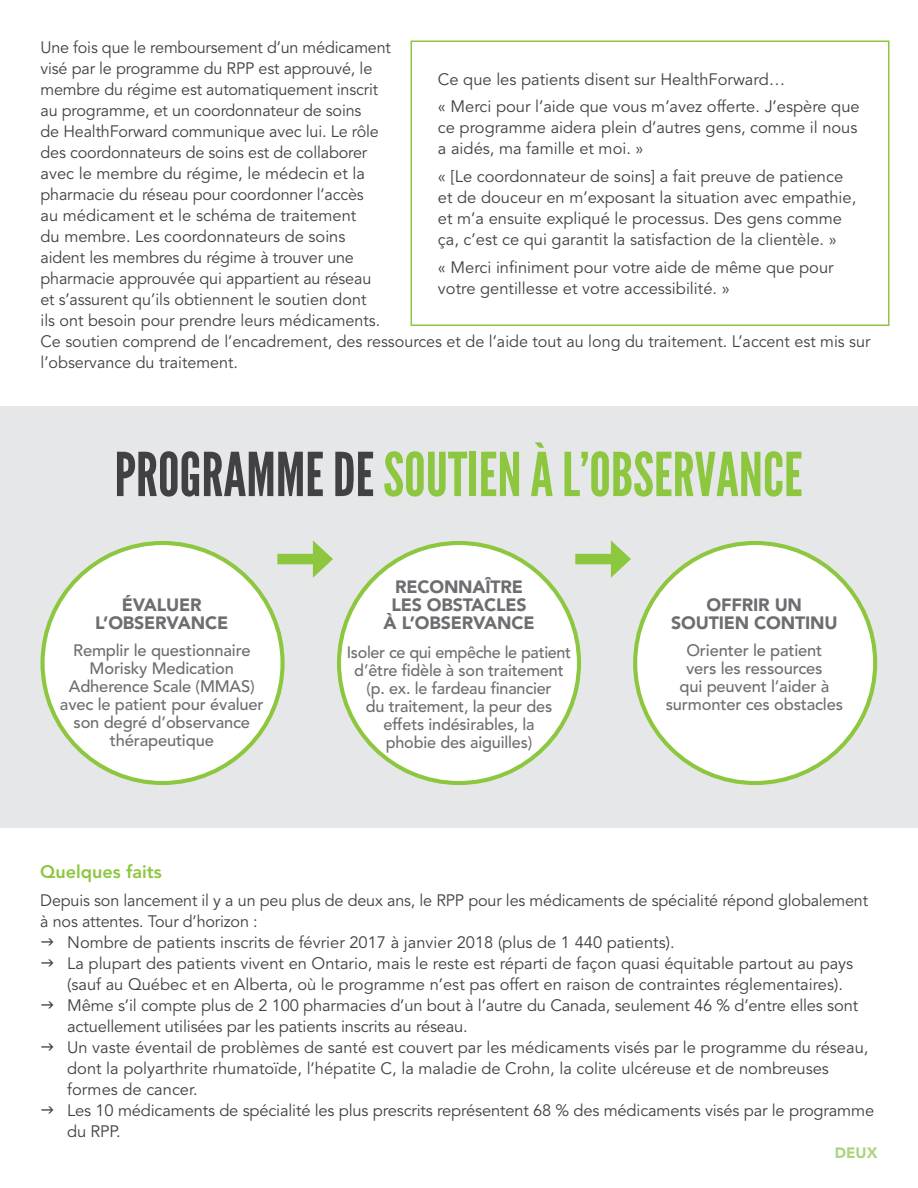
<style>
.page{position:relative;width:918px;height:1188px;background:#fff}
.page>*{position:absolute;margin:0;border:0;box-sizing:border-box;transform-origin:0 0}
.t1{font:60.3px "League Gothic";color:#8dc63f}
.t2{font:800 18px "Avenir LT Std";color:#8dc63f}
.t3{font:900 17.7px/17.7px "Avenir LT Std";letter-spacing:-.01em;color:#6d6e71;text-align:center}
.t4{font:16.5px/21px "Avenir LT Std";color:#414042}
.t5{font:500 16.5px/18px "Avenir LT Std";letter-spacing:-.01em;color:#6d6e71;text-align:center}
.t6{font:900 15px "Avenir LT Std";color:#abd481}
.s1{color:#414042}
</style>
<div class="page">
<div style="left:0;top:406px;width:918px;height:422px;background:#e6e7e8"></div>
<div style="left:411px;top:40px;width:479px;height:286px;border:2px solid #8dc63f"></div>
<div style="left:43px;top:543px;width:240px;height:240px;background:#fff;border-radius:50%"></div>
<div style="left:339px;top:543px;width:240px;height:240px;background:#fff;border-radius:50%"></div>
<div style="left:635px;top:543px;width:240px;height:240px;background:#fff;border-radius:50%"></div>
<div style="left:277px;top:554px;width:44px;height:10px;background:#8dc63f"></div>
<svg style="left:313px;top:540px;width:20px;height:38px"></svg>
<div style="left:575px;top:554px;width:44px;height:10px;background:#8dc63f"></div>
<svg style="left:611px;top:540px;width:20px;height:38px"></svg>
<p class="t4" style="left:40px;top:37px;width:832px">Une fois que le remboursement d’un médicament<br>visé par le programme du RPP est approuvé, le<br>membre du régime est automatiquement inscrit<br>au programme, et un coordonnateur de soins<br>de HealthForward communique avec lui. Le rôle<br>des coordonnateurs de soins est de collaborer<br>avec le membre du régime, le médecin et la<br>pharmacie du réseau pour coordonner l’accès<br>au médicament et le schéma de traitement<br>du membre. Les coordonnateurs de soins<br>aident les membres du régime à trouver une<br>pharmacie approuvée qui appartient au réseau<br>et s’assurent qu’ils obtiennent le soutien dont<br>ils ont besoin pour prendre leurs médicaments.<br>Ce soutien comprend de l’encadrement, des ressources et de l’aide tout au long du traitement. L’accent est mis sur l’observance du traitement.</p>
<p class="t4" style="left:438px;top:66px;width:423px;line-height:27.8px">Ce que les patients disent sur HealthForward…<br>« Merci pour l’aide que vous m’avez offerte. J’espère que</p>
<p class="t4" style="left:438px;top:118px;width:421px">ce programme aidera plein d’autres gens, comme il nous a aidés, ma famille et moi. »</p>
<p class="t4" style="left:438px;top:166px;width:420px">« [Le coordonnateur de soins] a fait preuve de patience et de douceur en m’exposant la situation avec empathie, et m’a ensuite expliqué le processus. Des gens comme ça, c’est ce qui garantit la satisfaction de la clientèle. »</p>
<p class="t4" style="left:438px;top:257px;width:397px">« Merci infiniment pour votre aide de même que pour votre gentillesse et votre accessibilité. »</p>
<h1 class="t1" style="left:115px;top:439px;width:690px"><span class="s1">PROGRAMME DE</span> SOUTIEN À L’OBSERVANCE</h1>
<p class="t3" style="left:95px;top:596px;width:134px">ÉVALUER<br>L’OBSERVANCE</p>
<p class="t5" style="left:60px;top:642px;width:205px">Remplir le questionnaire<br>Morisky Medication<br>Adherence Scale (MMAS) avec le patient pour évaluer son degré d’observance thérapeutique</p>
<p class="t3" style="left:384px;top:578px;width:153px">RECONNAÎTRE<br>LES OBSTACLES<br>À L’OBSERVANCE</p>
<p class="t5" style="left:347px;top:643px;width:226px">Isoler ce qui empêche le patient d’être fidèle à son traitement (p. ex. le fardeau financier<br>du traitement, la peur des effets indésirables, la<br>phobie des aiguilles)</p>
<p class="t3" style="left:671px;top:596px;width:168px">OFFRIR UN<br>SOUTIEN CONTINU</p>
<p class="t5" style="left:666px;top:642px;width:179px">Orienter le patient<br>vers les ressources<br>qui peuvent l’aider à surmonter ces obstacles</p>
<p class="t2" style="left:40px;top:861px;width:123px">Quelques faits</p>
<p class="t4" style="left:40px;top:890px;width:829px">Depuis son lancement il y a un peu plus de deux ans, le RPP pour les médicaments de spécialité répond globalement</p>
<p class="t4" style="left:40px;top:911px;width:219px">à nos attentes. Tour d’horizon :</p>
<p class="t4" style="left:67px;top:932px;width:609px">Nombre de patients inscrits de février 2017 à janvier 2018 (plus de 1 440 patients).</p>
<p class="t4" style="left:67px;top:953px;width:788px">La plupart des patients vivent en Ontario, mais le reste est réparti de façon quasi équitable partout au pays</p>
<p class="t4" style="left:67px;top:974px;width:777px">(sauf au Québec et en Alberta, où le programme n’est pas offert en raison de contraintes réglementaires).</p>
<p class="t4" style="left:67px;top:995px;width:793px">Même s’il compte plus de 2 100 pharmacies d’un bout à l’autre du Canada, seulement 46 % d’entre elles sont</p>
<p class="t4" style="left:67px;top:1016px;width:402px">actuellement utilisées par les patients inscrits au réseau.</p>
<p class="t4" style="left:67px;top:1037px;width:803px">Un vaste éventail de problèmes de santé est couvert par les médicaments visés par le programme du réseau,</p>
<p class="t4" style="left:67px;top:1058px;width:763px">dont la polyarthrite rhumatoïde, l’hépatite C, la maladie de Crohn, la colite ulcéreuse et de nombreuses</p>
<p class="t4" style="left:67px;top:1079px;width:132px">formes de cancer.</p>
<p class="t4" style="left:67px;top:1100px;width:809px">Les 10 médicaments de spécialité les plus prescrits représentent 68 % des médicaments visés par le programme</p>
<p class="t4" style="left:67px;top:1121px;width:55px">du RPP.</p>
<p class="t6" style="left:835px;top:1144px;width:44px">DEUX</p>
</div>
